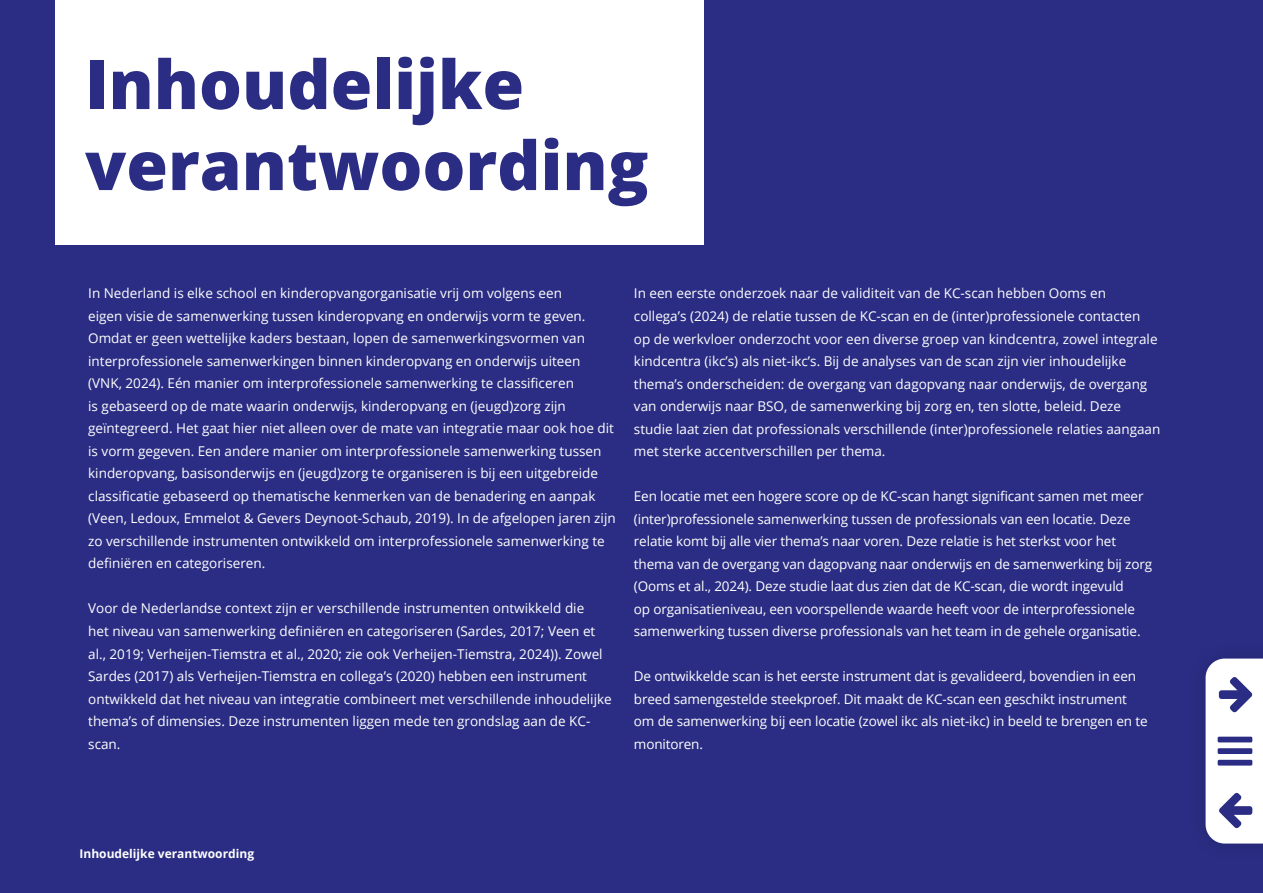
<style>
.page{position:relative;width:1263px;height:893px;background:#2a2d83}
.page>*{position:absolute;margin:0;border:0;box-sizing:border-box;transform-origin:0 0}
.t1{font:800 67.5px/81px "Open Sans";color:#2a2d83}
.t2{font:13.5px/22.5px "Open Sans";color:#fff}
.t3{font:700 12px "Open Sans";color:#fff}
</style>
<div class="page">
<div style="left:55px;top:0;width:649px;height:244px;background:#fff"></div>
<svg style="left:1205px;top:659px;width:58px;height:184px"></svg>
<h1 class="t1" style="left:85px;top:41px;width:565px">Inhoudelijke verantwoording</h1>
<p class="t2" style="left:88px;top:282px;width:529px">In Nederland is elke school en kinderopvangorganisatie vrij om volgens een<br>eigen visie de samenwerking tussen kinderopvang en onderwijs vorm te geven.<br>Omdat er geen wettelijke kaders bestaan, lopen de samenwerkingsvormen van interprofessionele samenwerkingen binnen kinderopvang en onderwijs uiteen (VNK, 2024). Eén manier om interprofessionele samenwerking te classificeren<br>is gebaseerd op de mate waarin onderwijs, kinderopvang en (jeugd)zorg zijn geïntegreerd. Het gaat hier niet alleen over de mate van integratie maar ook hoe dit is vorm gegeven. Een andere manier om interprofessionele samenwerking tussen kinderopvang, basisonderwijs en (jeugd)zorg te organiseren is bij een uitgebreide classificatie gebaseerd op thematische kenmerken van de benadering en aanpak (Veen, Ledoux, Emmelot &amp; Gevers Deynoot-Schaub, 2019). In de afgelopen jaren zijn zo verschillende instrumenten ontwikkeld om interprofessionele samenwerking te definiëren en categoriseren.</p>
<p class="t2" style="left:88px;top:597px;width:525px">Voor de Nederlandse context zijn er verschillende instrumenten ontwikkeld die<br>het niveau van samenwerking definiëren en categoriseren (Sardes, 2017; Veen et al., 2019; Verheijen-Tiemstra et al., 2020; zie ook Verheijen-Tiemstra, 2024)). Zowel Sardes (2017) als Verheijen-Tiemstra en collega’s (2020) hebben een instrument ontwikkeld dat het niveau van integratie combineert met verschillende inhoudelijke thema’s of dimensies. Deze instrumenten liggen mede ten grondslag aan de KC&shy;scan.</p>
<p class="t2" style="left:634px;top:282px;width:528px">In een eerste onderzoek naar de validiteit van de KC-scan hebben Ooms en collega’s (2024) de relatie tussen de KC-scan en de (inter)professionele contacten<br>op de werkvloer onderzocht voor een diverse groep van kindcentra, zowel integrale kindcentra (ikc’s) als niet-ikc’s. Bij de analyses van de scan zijn vier inhoudelijke thema’s onderscheiden: de overgang van dagopvang naar onderwijs, de overgang van onderwijs naar BSO, de samenwerking bij zorg en, ten slotte, beleid. Deze studie laat zien dat professionals verschillende (inter)professionele relaties aangaan met sterke accentverschillen per thema.</p>
<p class="t2" style="left:634px;top:484px;width:520px">Een locatie met een hogere score op de KC-scan hangt significant samen met meer (inter)professionele samenwerking tussen de professionals van een locatie. Deze relatie komt bij alle vier thema’s naar voren. Deze relatie is het sterkst voor het thema van de overgang van dagopvang naar onderwijs en de samenwerking bij zorg (Ooms et al., 2024). Deze studie laat dus zien dat de KC-scan, die wordt ingevuld<br>op organisatieniveau, een voorspellende waarde heeft voor de interprofessionele samenwerking tussen diverse professionals van het team in de gehele organisatie.</p>
<p class="t2" style="left:634px;top:665px;width:515px">De ontwikkelde scan is het eerste instrument dat is gevalideerd, bovendien in een breed samengestelde steekproef. Dit maakt de KC-scan een geschikt instrument om de samenwerking bij een locatie (zowel ikc als niet-ikc) in beeld te brengen en te monitoren.</p>
<p class="t3" style="left:80px;top:845px;width:176px">Inhoudelijke verantwoording</p>
</div>
